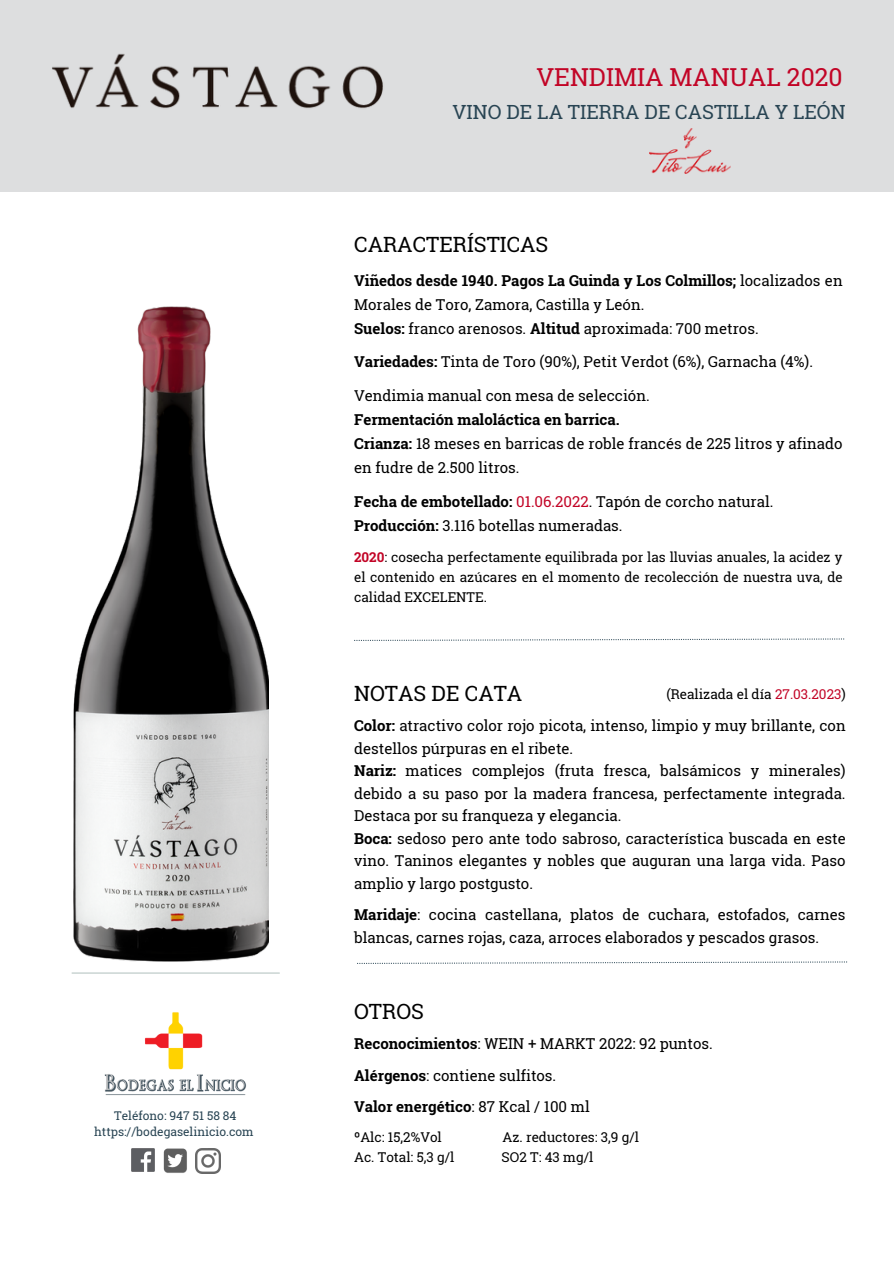
<style>
.page{position:relative;width:894px;height:1264px;background:#fff}
.page>*{position:absolute;margin:0;border:0;box-sizing:border-box;transform-origin:0 0}
.t1{font:24.75px "Roboto Slab";color:#c20426}
.t2{font:21px "Roboto Slab";color:#000}
.t3{font:19.5px "Roboto Slab";color:#284453}
.t4{font:15px/22.5px "Roboto Slab";color:#000}
.t5{font:13.5px/20px "Roboto Slab";color:#000;text-align:justify}
.t6{font:12px/15.5px "Roboto Slab";color:#284453;text-align:center}
.s1{font-weight:700}
.s2{color:#c20426}
.s3{font-weight:700;color:#c20426}
</style>
<div class="page">
<div style="left:0;top:0;width:893px;height:192px;background:#dddedf"></div>
<img style="left:74px;top:306px;width:195px;height:656px">
<hr style="left:72px;top:972px;width:207px;height:1px;background:#b8c7c4">
<img style="left:104px;top:1012px;width:143px;height:84px">
<img style="left:196px;top:1148px;width:24px;height:25px">
<img style="left:131px;top:1148px;width:24px;height:24px">
<img style="left:163px;top:1148px;width:24px;height:25px">
<img style="left:52px;top:53px;width:331px;height:56px">
<img style="left:649px;top:129px;width:81px;height:45px">
<svg style="left:354px;top:638px;width:490px;height:3px"></svg>
<svg style="left:357px;top:961px;width:488px;height:3px"></svg>
<p class="t6" style="left:94px;top:1108px;width:161px">Teléfono: 947 51 58 84 https://bodegaselinicio.com</p>
<h1 class="t1" style="left:536px;top:60px;width:307px">VENDIMIA MANUAL 2020</h1>
<h3 class="t3" style="left:452px;top:99px;width:394px">VINO DE LA TIERRA DE CASTILLA Y LEÓN</h3>
<h2 class="t2" style="left:354px;top:230px;width:196px">CARACTERÍSTICAS</h2>
<p class="t4" style="left:354px;top:268px;width:490px;line-height:24px"><span class="s1">Viñedos desde 1940. Pagos La Guinda y Los Colmillos;</span> localizados en<br>Morales de Toro, Zamora, Castilla y León.<br><span class="s1">Suelos:</span> franco arenosos. <span class="s1">Altitud</span> aproximada: 700 metros.</p>
<p class="t4" style="left:354px;top:350px;width:460px"><span class="s1">Variedades:</span> Tinta de Toro (90%), Petit Verdot (6%), Garnacha (4%).</p>
<p class="t4" style="left:354px;top:384px;width:297px">Vendimia manual con mesa de selección.</p>
<p class="t4" style="left:354px;top:407px;width:489px;line-height:24px"><span class="s1">Fermentación maloláctica en barrica.<br>Crianza:</span> 18 meses en barricas de roble francés de 225 litros y afinado en fudre de 2.500 litros.</p>
<p class="t4" style="left:354px;top:489px;width:420px;line-height:24px"><span class="s1">Fecha de embotellado:</span> <span class="s2">01.06.2022</span>. Tapón de corcho natural.<br><span class="s1">Producción:</span> 3.116 botellas numeradas.</p>
<p class="t5" style="left:354px;top:546px;width:490px"><span class="s3">2020</span>: cosecha perfectamente equilibrada por las lluvias anuales, la acidez y el contenido en azúcares en el momento de recolección de nuestra uva, de calidad EXCELENTE.</p>
<h2 class="t2" style="left:354px;top:678px;width:170px">NOTAS DE CATA</h2>
<p class="t5" style="left:666px;top:683px;width:181px">(Realizada el día <span class="s2">27.03.2023</span>)</p>
<p class="t4" style="left:354px;top:714px;width:493px"><span class="s1">Color:</span> atractivo color rojo picota, intenso, limpio y muy brillante, con destellos púrpuras en el ribete.<br><span class="s1">Nariz:</span> matices complejos (fruta fresca, balsámicos y minerales) debido a su paso por la madera francesa, perfectamente integrada.<br>Destaca por su franqueza y elegancia.<br><span class="s1">Boca:</span> sedoso pero ante todo sabroso, característica buscada en este vino. Taninos elegantes y nobles que auguran una larga vida. Paso amplio y largo postgusto.</p>
<p class="t4" style="left:354px;top:903px;width:493px"><span class="s1">Maridaje</span>: cocina castellana, platos de cuchara, estofados, carnes blancas, carnes rojas, caza, arroces elaborados y pescados grasos.</p>
<h2 class="t2" style="left:354px;top:997px;width:71px">OTROS</h2>
<p class="t4" style="left:354px;top:1027px;width:360px;line-height:31.5px"><span class="s1">Reconocimientos</span>: WEIN + MARKT 2022: 92 puntos.<br><span class="s1">Alérgenos</span>: contiene sulfitos.<br><span class="s1">Valor energético</span>: 87 Kcal / 100 ml</p>
<p class="t5" style="left:354px;top:1126px;width:89px">ºAlc: 15,2%Vol</p>
<p class="t5" style="left:502px;top:1126px;width:138px">Az. reductores: 3,9 g/l</p>
<p class="t5" style="left:354px;top:1146px;width:102px">Ac. Total: 5,3 g/l</p>
<p class="t5" style="left:501px;top:1146px;width:93px">SO2 T: 43 mg/l</p>
</div>
